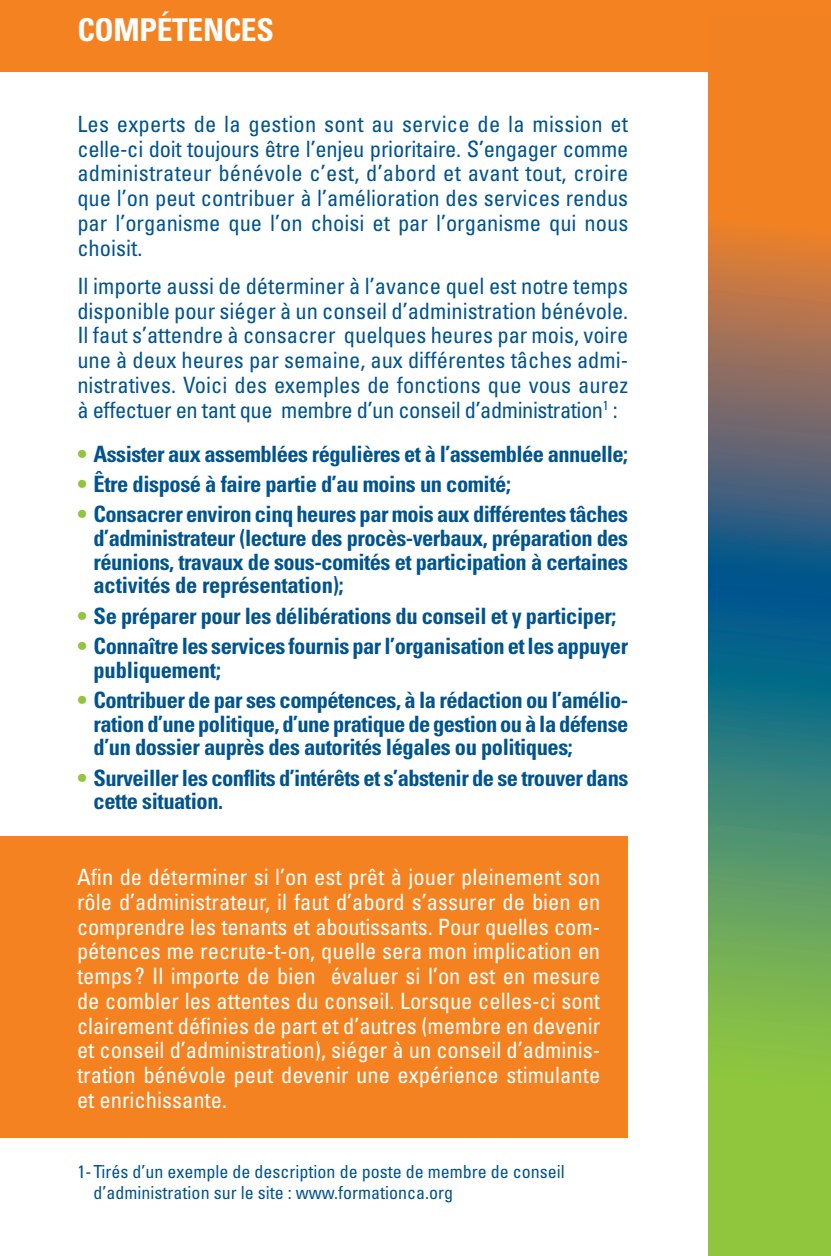
<style>
.page{position:relative;width:831px;height:1256px;background:#fff}
.page>*{position:absolute;margin:0;border:0;box-sizing:border-box;transform-origin:0 0}
.t1{font:700 condensed 31.5px "Univers";letter-spacing:-.01em;color:#fff}
.t2{font:700 condensed 22.5px/23.6px "Univers";letter-spacing:-.02em;color:#00548e;text-align:justify}
.t3{font:condensed 22.5px/24.8px "Univers";color:#00548e;text-align:justify}
.t4{font:condensed 22.5px/24.8px "Univers";color:#fff;text-align:justify}
.t5{font:condensed 18px/20.2px "Univers";color:#00548e}
.s1{color:#8fc63e}
</style>
<div class="page">
<div style="left:0;top:837px;width:627px;height:301px;background:#f58220"></div>
<div style="left:0;top:0;width:830px;height:72px;background:#f58220"></div>
<svg style="left:708px;top:72px;width:122px;height:1184px;background:#778a59"></svg>
<h1 class="t1" style="left:77px;top:10px;width:198px">COMPÉTENCES</h1>
<p class="t3" style="left:77px;top:111px;width:552px">Les experts de la gestion sont au service de la mission et celle-ci doit toujours être l’enjeu prioritaire. S’engager comme administrateur bénévole c’est, d’abord et avant tout, croire que l’on peut contribuer à l’amélioration des services rendus par l’organisme que l’on choisi et par l’organisme qui nous choisit.</p>
<p class="t3" style="left:77px;top:273px;width:552px">Il importe aussi de déterminer à l’avance quel est notre temps disponible pour siéger à un conseil d’administration bénévole.<br>Il faut s’attendre à consacrer quelques heures par mois, voire une à deux heures par semaine, aux différentes tâches admi&shy;nistratives. Voici des exemples de fonctions que vous aurez à effectuer en tant que membre d’un conseil d’administration<sup>1</sup> :</p>
<p class="t2" style="left:77px;top:441px;width:552px"><span class="s1">•</span> Assister aux assemblées régulières et à l’assemblée annuelle;</p>
<p class="t2" style="left:77px;top:472px;width:435px"><span class="s1">•</span> Être disposé à faire partie d’au moins un comité;</p>
<p class="t2" style="left:94px;top:502px;width:536px;text-indent:-16px"><span class="s1">•</span> Consacrer environ cinq heures par mois aux différentes tâches d’administrateur (lecture des procès-verbaux, préparation des réunions, travaux de sous-comités et participation à certaines activités de représentation);</p>
<p class="t2" style="left:77px;top:603px;width:540px"><span class="s1">•</span> Se préparer pour les délibérations du conseil et y participer;</p>
<p class="t2" style="left:94px;top:634px;width:536px;text-indent:-16px"><span class="s1">•</span> Connaître les services fournis par l’organisation et les appuyer publiquement;</p>
<p class="t2" style="left:94px;top:688px;width:536px;text-indent:-16px"><span class="s1">•</span> Contribuer de par ses compétences, à la rédaction ou l’amélio&shy;ration d’une politique, d’une pratique de gestion ou à la défense d’un dossier auprès des autorités légales ou politiques;</p>
<p class="t2" style="left:94px;top:765px;width:536px;text-indent:-16px"><span class="s1">•</span> Surveiller les conflits d’intérêts et s’abstenir de se trouver dans cette situation.</p>
<p class="t4" style="left:77px;top:864px;width:524px">Afin de déterminer si l’on est prêt à jouer pleinement son rôle d’administrateur, il faut d’abord s’assurer de bien en comprendre les tenants et aboutissants. Pour quelles com&shy;pétences me recrute-t-on, quelle sera mon implication en temps ? Il importe de bien évaluer si l’on est en mesure de combler les attentes du conseil. Lorsque celles-ci sont clairement définies de part et d’autres (membre en devenir et conseil d’administration), siéger à un conseil d’adminis&shy;tration bénévole peut devenir une expérience stimulante et enrichissante.</p>
<p class="t5" style="left:94px;top:1161px;width:472px;text-indent:-16px">1- Tirés d’un exemple de description de poste de membre de conseil d’administration sur le site : www.formationca.org</p>
</div>
